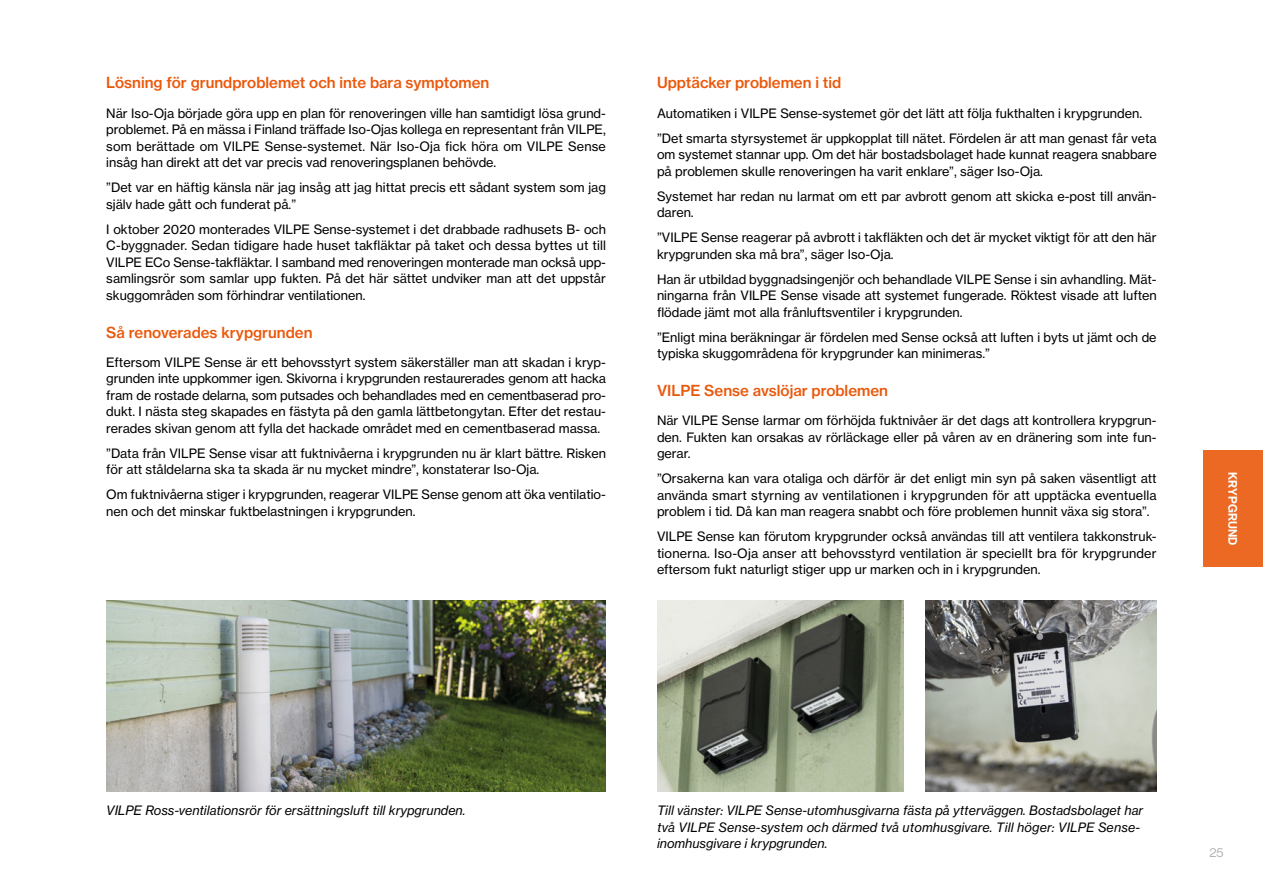
<style>
.page{position:relative;width:1263px;height:893px;background:#fff}
.page>*{position:absolute;margin:0;border:0;box-sizing:border-box;transform-origin:0 0}
.Small_Headlines{font:15px "N Haas Grotesk TX Pro 65 Md";color:#ea580b}
.Body_Text_Neue{font:12.75px/16.5px "N Haas Grotesk TX Pro 55 Rg";color:#000;text-align:justify}
.Captions_pictures{font:12.75px/16.5px "N Haas Grotesk TX Pro 56 It";color:#000}
.t1{font:12.75px "N Haas Grotesk DS Pro 55 Rg";color:#b2b2b2}
.t2{font:12px "N Haas Grotesk DS Pro 65 Md";letter-spacing:.015em;color:#fff}
</style>
<div class="page">
<img style="left:926px;top:600px;width:231px;height:191px">
<img style="left:657px;top:600px;width:247px;height:191px">
<img style="left:106px;top:600px;width:500px;height:191px">
<div style="left:1203px;top:450px;width:60px;height:117px;background:#ec6923"></div>
<p class="Small_Headlines" style="left:106px;top:73px;width:385px">Lösning för grundproblemet och inte bara symptomen</p>
<p class="Body_Text_Neue" style="left:106px;top:105px;width:501px">När Iso-Oja började göra upp en plan för renoveringen ville han samtidigt lösa grund&shy;problemet. På en mässa i Finland träffade Iso-Ojas kollega en representant från VILPE, som berättade om VILPE Sense-systemet. När Iso-Oja fick höra om VILPE Sense insåg han direkt att det var precis vad renoveringsplanen behövde.</p>
<p class="Body_Text_Neue" style="left:106px;top:179px;width:501px">”Det var en häftig känsla när jag insåg att jag hittat precis ett sådant system som jag själv hade gått och funderat på.”</p>
<p class="Body_Text_Neue" style="left:106px;top:221px;width:501px">I oktober 2020 monterades VILPE Sense-systemet i det drabbade radhusets B- och C-byggnader. Sedan tidigare hade huset takfläktar på taket och dessa byttes ut till VILPE ECo Sense-takfläktar. I samband med renoveringen monterade man också upp&shy;samlingsrör som samlar upp fukten. På det här sättet undviker man att det uppstår skuggområden som förhindrar ventilationen.</p>
<p class="Small_Headlines" style="left:106px;top:323px;width:208px">Så renoverades krypgrunden</p>
<p class="Body_Text_Neue" style="left:106px;top:354px;width:501px">Eftersom VILPE Sense är ett behovsstyrt system säkerställer man att skadan i kryp&shy;grunden inte uppkommer igen. Skivorna i krypgrunden restaurerades genom att hacka fram de rostade delarna, som putsades och behandlades med en cementbaserad pro&shy;dukt. I nästa steg skapades en fästyta på den gamla lättbetongytan. Efter det restau&shy;rerades skivan genom att fylla det hackade området med en cementbaserad massa.</p>
<p class="Body_Text_Neue" style="left:106px;top:445px;width:501px">”Data från VILPE Sense visar att fuktnivåerna i krypgrunden nu är klart bättre. Risken för att ståldelarna ska ta skada är nu mycket mindre”, konstaterar Iso-Oja.</p>
<p class="Body_Text_Neue" style="left:106px;top:486px;width:501px">Om fuktnivåerna stiger i krypgrunden, reagerar VILPE Sense genom att öka ventilatio&shy;nen och det minskar fuktbelastningen i krypgrunden.</p>
<p class="Small_Headlines" style="left:657px;top:73px;width:186px">Upptäcker problemen i tid</p>
<p class="Body_Text_Neue" style="left:657px;top:105px;width:487px">Automatiken i VILPE Sense-systemet gör det lätt att följa fukthalten i krypgrunden.</p>
<p class="Body_Text_Neue" style="left:657px;top:130px;width:501px">”Det smarta styrsystemet är uppkopplat till nätet. Fördelen är att man genast får veta om systemet stannar upp. Om det här bostadsbolaget hade kunnat reagera snabbare på problemen skulle renoveringen ha varit enklare”, säger Iso-Oja.</p>
<p class="Body_Text_Neue" style="left:657px;top:188px;width:501px">Systemet har redan nu larmat om ett par avbrott genom att skicka e-post till använ&shy;daren.</p>
<p class="Body_Text_Neue" style="left:657px;top:229px;width:501px">”VILPE Sense reagerar på avbrott i takfläkten och det är mycket viktigt för att den här krypgrunden ska må bra”, säger Iso-Oja.</p>
<p class="Body_Text_Neue" style="left:657px;top:271px;width:501px">Han är utbildad byggnadsingenjör och behandlade VILPE Sense i sin avhandling. Mät&shy;ningarna från VILPE Sense visade att systemet fungerade. Röktest visade att luften flödade jämt mot alla frånluftsventiler i krypgrunden.</p>
<p class="Body_Text_Neue" style="left:657px;top:329px;width:501px">”Enligt mina beräkningar är fördelen med Sense också att luften i byts ut jämt och de typiska skuggområdena för krypgrunder kan minimeras.”</p>
<p class="Small_Headlines" style="left:657px;top:381px;width:233px">VILPE Sense avslöjar problemen</p>
<p class="Body_Text_Neue" style="left:657px;top:412px;width:501px">När VILPE Sense larmar om förhöjda fuktnivåer är det dags att kontrollera krypgrun&shy;den. Fukten kan orsakas av rörläckage eller på våren av en dränering som inte fun&shy;gerar.</p>
<p class="Body_Text_Neue" style="left:657px;top:470px;width:501px">”Orsakerna kan vara otaliga och därför är det enligt min syn på saken väsentligt att använda smart styrning av ventilationen i krypgrunden för att upptäcka eventuella problem i tid. Då kan man reagera snabbt och före problemen hunnit växa sig stora”.</p>
<p class="Body_Text_Neue" style="left:657px;top:528px;width:501px">VILPE Sense kan förutom krypgrunder också användas till att ventilera takkonstruk&shy;tionerna. Iso-Oja anser att behovsstyrd ventilation är speciellt bra för krypgrunder eftersom fukt naturligt stiger upp ur marken och in i krypgrunden.</p>
<p class="t2" style="left:1240px;top:472px;width:75px;rotate:90deg">KRYPGRUND</p>
<p class="Captions_pictures" style="left:106px;top:802px;width:361px">VILPE Ross-ventilationsrör för ersättningsluft till krypgrunden.</p>
<p class="Captions_pictures" style="left:657px;top:802px;width:488px">Till vänster: VILPE Sense-utomhusgivarna fästa på ytterväggen. Bostadsbolaget har två VILPE Sense-system och därmed två utomhusgivare. Till höger: VILPE Sense&shy;inomhusgivare i krypgrunden.</p>
<p class="t1" style="left:1209px;top:845px;width:16px">25</p>
</div>
